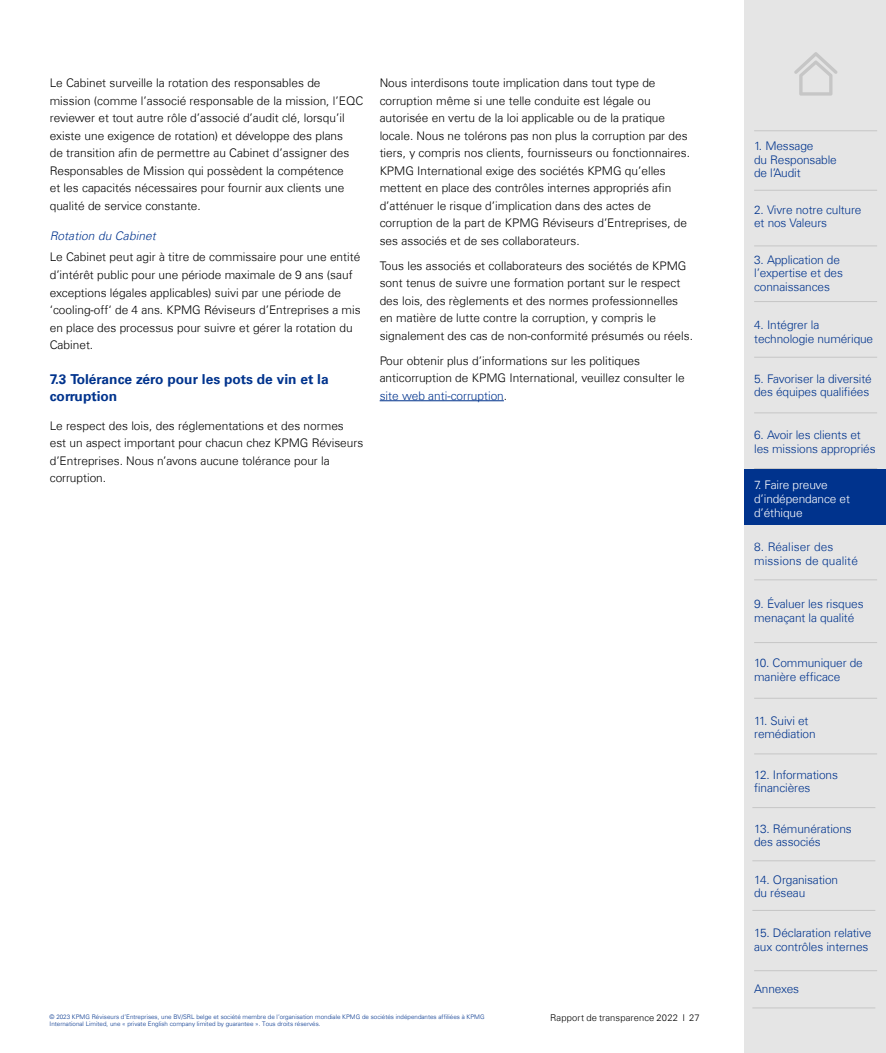
<style>
.page{position:relative;width:886px;height:1053px;background:#fff}
.page>*{position:absolute;margin:0;border:0;box-sizing:border-box;transform-origin:0 0}
.t1{font:700 13.75px/16.5px "Universfor KPMG";color:#00338d}
.t2{font:300 11.88px/17.5px "Universfor KPMG";color:#000}
.t3{font:300 11.88px/13.8px "Universfor KPMG";letter-spacing:-.01em;color:#00338d}
.t4{font:300 11.88px/13.8px "Universfor KPMG";letter-spacing:-.01em;color:#fff}
.t5{font:300 11.88px/13.8px "Universfor KPMG";letter-spacing:.01em;color:#00338d}
.t6{font:italic 300 11.88px "Universfor KPMG";letter-spacing:.01em;color:#00338d}
.t7{font:300 9.38px "Universfor KPMG";letter-spacing:.015em;color:#000}
.t8{font:300 6.25px/7.5px "Universfor KPMG";color:#00338d}
.s1{color:#00338d}
</style>
<div class="page">
<hr style="left:380px;top:400px;width:124px;height:1px;background:#00338d">
<div style="left:744px;top:0;width:142px;height:1052px;background:#e5e5e5"></div>
<svg style="left:794px;top:52px;width:43px;height:44px"></svg>
<hr style="left:754px;top:130px;width:123px;height:1px;background:#c6c6c6">
<hr style="left:754px;top:190px;width:123px;height:1px;background:#c6c6c6">
<hr style="left:754px;top:245px;width:123px;height:1px;background:#c6c6c6">
<hr style="left:754px;top:357px;width:123px;height:1px;background:#c6c6c6">
<hr style="left:754px;top:301px;width:123px;height:1px;background:#c6c6c6">
<hr style="left:754px;top:412px;width:123px;height:1px;background:#c6c6c6">
<hr style="left:754px;top:468px;width:123px;height:1px;background:#c6c6c6">
<hr style="left:754px;top:524px;width:123px;height:1px;background:#c6c6c6">
<hr style="left:754px;top:579px;width:123px;height:1px;background:#c6c6c6">
<hr style="left:754px;top:642px;width:123px;height:1px;background:#c6c6c6">
<hr style="left:754px;top:698px;width:123px;height:1px;background:#c6c6c6">
<hr style="left:754px;top:753px;width:123px;height:1px;background:#c6c6c6">
<hr style="left:754px;top:970px;width:123px;height:1px;background:#c6c6c6">
<hr style="left:752px;top:1007px;width:123px;height:1px;background:#c6c6c6">
<hr style="left:752px;top:807px;width:123px;height:1px;background:#c6c6c6">
<hr style="left:752px;top:860px;width:123px;height:1px;background:#c6c6c6">
<hr style="left:752px;top:910px;width:123px;height:1px;background:#c6c6c6">
<div style="left:744px;top:469px;width:142px;height:55px;background:#00338d"></div>
<p class="t2" style="left:50px;top:74px;width:315px">Le Cabinet surveille la rotation des responsables de mission (comme l’associé responsable de la mission, l’EQC reviewer et tout autre rôle d’associé d’audit clé, lorsqu’il existe une exigence de rotation) et développe des plans<br>de transition afin de permettre au Cabinet d’assigner des Responsables de Mission qui possèdent la compétence<br>et les capacités nécessaires pour fournir aux clients une qualité de service constante.</p>
<p class="t6" style="left:50px;top:229px;width:108px">Rotation du Cabinet</p>
<p class="t2" style="left:50px;top:248px;width:312px">Le Cabinet peut agir à titre de commissaire pour une entité d’intérêt public pour une période maximale de 9 ans (sauf exceptions légales applicables) suivi par une période de ‘cooling-off‘ de 4 ans. KPMG Réviseurs d’Entreprises a mis en place des processus pour suivre et gérer la rotation du Cabinet.</p>
<p class="t1" style="left:50px;top:371px;width:280px">7.3 Tolérance zéro pour les pots de vin et la corruption</p>
<p class="t2" style="left:50px;top:416px;width:315px">Le respect des lois, des réglementations et des normes<br>est un aspect important pour chacun chez KPMG Réviseurs d’Entreprises. Nous n’avons aucune tolérance pour la corruption.</p>
<p class="t2" style="left:380px;top:74px;width:312px">Nous interdisons toute implication dans tout type de corruption même si une telle conduite est légale ou autorisée en vertu de la loi applicable ou de la pratique locale. Nous ne tolérons pas non plus la corruption par des tiers, y compris nos clients, fournisseurs ou fonctionnaires.<br>KPMG International exige des sociétés KPMG qu’elles mettent en place des contrôles internes appropriés afin d’atténuer le risque d’implication dans des actes de corruption de la part de KPMG Réviseurs d’Entreprises, de ses associés et de ses collaborateurs.</p>
<p class="t2" style="left:380px;top:257px;width:315px">Tous les associés et collaborateurs des sociétés de KPMG sont tenus de suivre une formation portant sur le respect des lois, des règlements et des normes professionnelles en matière de lutte contre la corruption, y compris le signalement des cas de non-conformité présumés ou réels.</p>
<p class="t2" style="left:380px;top:352px;width:307px">Pour obtenir plus d’informations sur les politiques anticorruption de KPMG International, veuillez consulter le <span class="s1">site web anti-corruption</span>.</p>
<p class="t8" style="left:50px;top:1012px;width:436px">© 2023 KPMG Réviseurs d’Entreprises, une BV/SRL belge et société membre de l’organisation mondiale KPMG de sociétés indépendantes affiliées à KPMG<br>International Limited, une « private English company limited by guarantee ». Tous droits réservés.</p>
<p class="t7" style="left:550px;top:1011px;width:151px">Rapport de transparence 2022 I 27</p>
<p class="t3" style="left:754px;top:139px;width:84px">1. Message<br>du Responsable de l’Audit</p>
<p class="t3" style="left:754px;top:202px;width:109px">2. Vivre notre culture et nos Valeurs</p>
<p class="t3" style="left:754px;top:252px;width:90px">3. Application de l’expertise et des connaissances</p>
<p class="t3" style="left:754px;top:317px;width:121px">4. Intégrer la technologie numérique</p>
<p class="t3" style="left:754px;top:371px;width:119px">5. Favoriser la diversité des équipes qualifiées</p>
<p class="t3" style="left:754px;top:428px;width:123px">6. Avoir les clients et les missions appropriés</p>
<p class="t4" style="left:754px;top:478px;width:97px">7. Faire preuve d’indépendance et d’éthique</p>
<p class="t5" style="left:754px;top:539px;width:105px">8. Réaliser des missions de qualité</p>
<p class="t3" style="left:754px;top:596px;width:111px">9. Évaluer les risques menaçant la qualité</p>
<p class="t3" style="left:754px;top:656px;width:110px">10. Communiquer de manière efficace</p>
<p class="t3" style="left:754px;top:713px;width:63px">11. Suivi et remédiation</p>
<p class="t3" style="left:754px;top:767px;width:85px">12. Informations financières</p>
<p class="t3" style="left:754px;top:821px;width:99px">13. Rémunérations des associés</p>
<p class="t3" style="left:754px;top:872px;width:86px">14. Organisation du réseau</p>
<p class="t3" style="left:754px;top:925px;width:119px">15. Déclaration relative aux contrôles internes</p>
<p class="t3" style="left:754px;top:981px;width:47px">Annexes</p>
</div>
